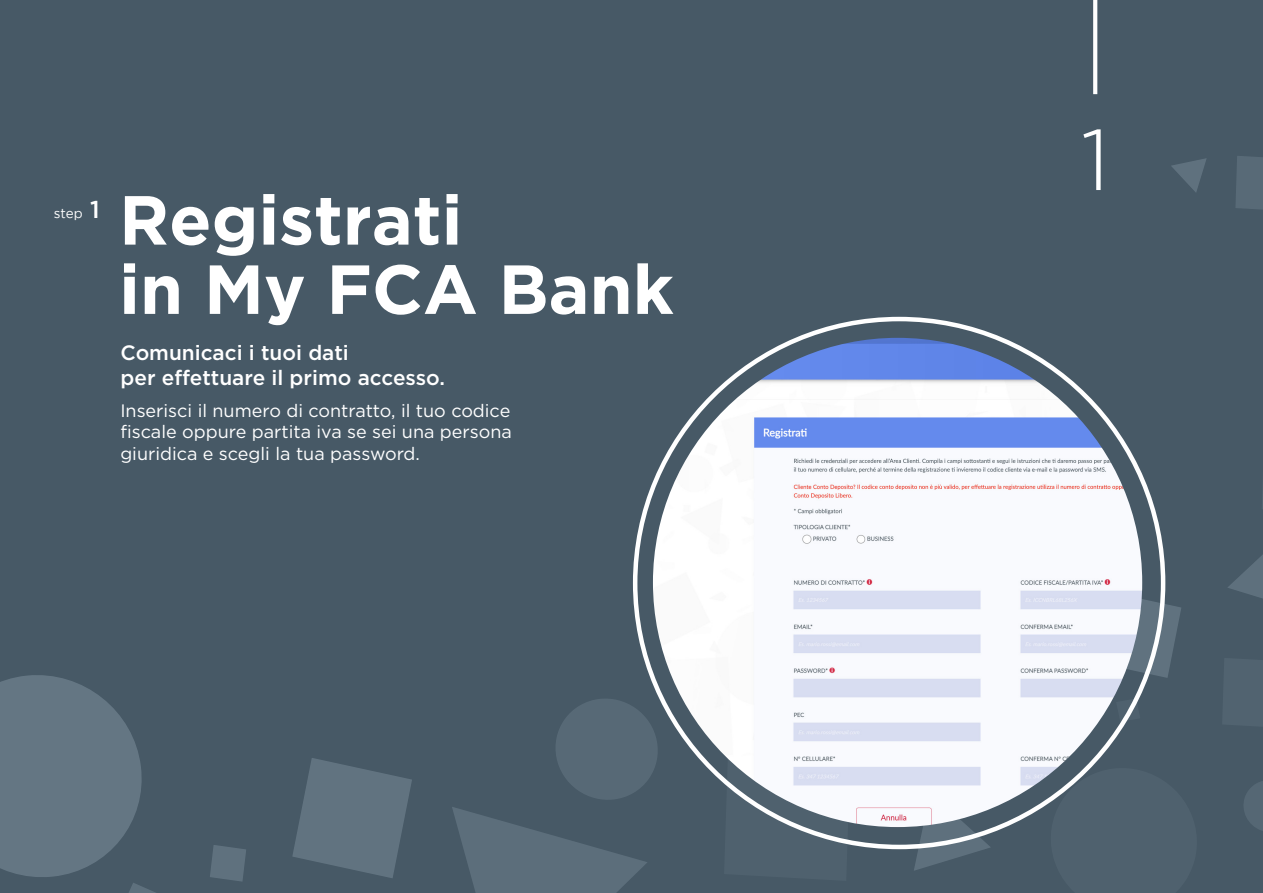
<style>
.page{position:relative;width:1263px;height:893px;background:#475966}
.page>*{position:absolute;margin:0;border:0;box-sizing:border-box;transform-origin:0 0}
.t1{font:300 86.1px "Gotham";color:#fff}
.t2{font:700 69.3px "Gotham";color:#fff}
.t3{font:500 20.85px "Gotham";color:#fff}
.t4{font:18px/21.6px "Gotham";color:#fff;text-align:justify}
.t5{font:13.5px "Gotham";color:#fff}
.s1{font-weight:500;font-size:24.3px}
</style>
<div class="page">
<svg style="left:1040px;top:758px;width:60px;height:51px"></svg>
<svg style="left:452px;top:807px;width:195px;height:86px"></svg>
<svg style="left:556px;top:698px;width:109px;height:102px"></svg>
<svg style="left:1172px;top:158px;width:34px;height:34px"></svg>
<svg style="left:1123px;top:592px;width:58px;height:86px"></svg>
<svg style="left:292px;top:758px;width:120px;height:120px"></svg>
<svg style="left:914px;top:809px;width:77px;height:62px"></svg>
<svg style="left:1244px;top:781px;width:19px;height:50px"></svg>
<svg style="left:1228px;top:555px;width:35px;height:43px"></svg>
<svg style="left:724px;top:755px;width:126px;height:90px"></svg>
<svg style="left:0;top:675px;width:246px;height:218px"></svg>
<svg style="left:1121px;top:698px;width:19px;height:24px"></svg>
<svg style="left:1236px;top:156px;width:27px;height:53px"></svg>
<svg style="left:1093px;top:0;width:4px;height:94px"></svg>
<img style="left:653px;top:338px;width:489px;height:489px;border-radius:245px">
<p class="t5" style="left:54px;top:205px;width:48px">step <span class="s1">1</span></p>
<p class="t2" style="left:119px;top:180px;width:345px">Registrati</p>
<p class="t2" style="left:119px;top:249px;width:556px">in My FCA Bank</p>
<p class="t3" style="left:121px;top:339px;width:230px">Comunicaci i tuoi dati</p>
<p class="t3" style="left:121px;top:364px;width:326px">per effettuare il primo accesso.</p>
<p class="t4" style="left:120px;top:399px;width:393px">Inserisci il numero di contratto, il tuo codice fiscale oppure partita iva se sei una persona giuridica e scegli la tua password.</p>
<p class="t1" style="left:1081px;top:105px;width:30px">1</p>
</div>
